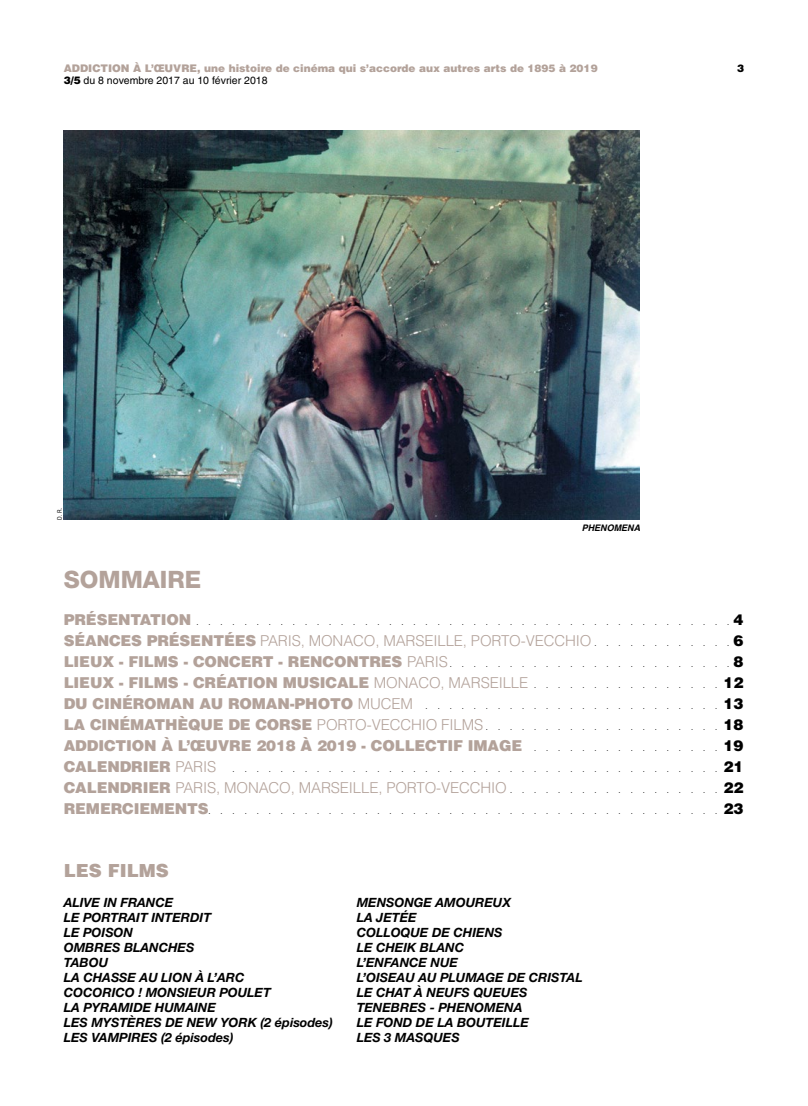
<style>
.page{position:relative;width:808px;height:1106px;background:#fff}
.page>*{position:absolute;margin:0;border:0;box-sizing:border-box;transform-origin:0 0}
.t1{font:800 24px "Helvetica Neue LT Pro";color:#b3a29a}
.t2{font:900 18px "Helvetica";color:#b3a29a}
.t3{font:900 15px "Helvetica";letter-spacing:-.01em;color:#b3a29a}
.t4{font:300 15px "Helvetica";letter-spacing:-.01em;color:#b3a29a}
.t5{font:900 15px "Helvetica";letter-spacing:-.01em;color:#000}
.t6{font:italic 700 12.75px/15px "Helvetica Neue";color:#000}
.t7{font:900 10.5px/12px "Helvetica";color:#b3a29a}
.t8{font:900 10.5px "Helvetica";color:#000}
.t9{font:italic 700 9px "Helvetica";color:#000}
.t10{font:7.5px "Helvetica";color:#000}
.t11{font:condensed 6px "Helvetica";color:#000}
.s1{color:#000}
.s2{font-weight:400;color:#000}
.s3{font-weight:900}
.s4{font-weight:300}
</style>
<div class="page">
<img style="left:64px;top:131px;width:576px;height:388px">
<p class="t7" style="left:64px;top:62px;width:100px">ADDICTION à l’œuvre</p>
<p class="t7" style="left:64px;top:62px;width:535px;text-indent:133px">, une histoire de cinéma qui s’accorde aux autres arts de 1895 à 2019<br><span class="s1">3/5</span> <span class="s2">du 8 novembre 2017 au 10 février 2018</span></p>
<p class="t8" style="left:737px;top:62px;width:9px">3</p>
<p class="t11" style="left:56px;top:519px;width:13px;rotate:-90deg">D. R.</p>
<h1 class="t1" style="left:64px;top:565px;width:139px">SOMMAIRE</h1>
<p class="t9" style="left:582px;top:522px;width:60px">PHENOMENA</p>
<p class="t3" style="left:64px;top:610px;width:129px">PRÉSENTATION</p>
<p class="t5" style="left:733px;top:610px;width:12px">4</p>
<p class="t4" style="left:64px;top:631px;width:529px"><span class="s3">SÉANCES PRÉSENTÉES</span> PARIS, MONACO, MARSEILLE, PORTO-VECCHIO</p>
<p class="t5" style="left:733px;top:631px;width:12px">6</p>
<p class="t3" style="left:64px;top:652px;width:386px">LIEUX - FILMS - CONCERT - RENCONTRES <span class="s4">PARIS</span></p>
<p class="t5" style="left:733px;top:652px;width:12px">8</p>
<p class="t3" style="left:64px;top:673px;width:466px">LIEUX - FILMS - CRÉATION MUSICALE <span class="s4">MONACO, MARSEILLE</span></p>
<p class="t5" style="left:723px;top:673px;width:21px">12</p>
<p class="t3" style="left:64px;top:694px;width:348px">DU CINÉROMAN AU ROMAN-PHOTO <span class="s4">MUCEM</span></p>
<p class="t5" style="left:723px;top:694px;width:21px">13</p>
<p class="t3" style="left:64px;top:715px;width:420px">LA CINÉMATHÈQUE DE CORSE <span class="s4">PORTO-VECCHIO FILMS</span></p>
<p class="t5" style="left:723px;top:715px;width:21px">18</p>
<p class="t3" style="left:64px;top:736px;width:460px">ADDICTION À L’ŒUVRE 2018 à 2019 - COLLECTIF IMAGE</p>
<p class="t5" style="left:723px;top:736px;width:21px">19</p>
<p class="t3" style="left:64px;top:757px;width:129px">CALENDRIER <span class="s4">PARIS</span></p>
<p class="t10" style="left:233px;top:765px;width:2px">.</p>
<p class="t10" style="left:245px;top:765px;width:2px">.</p>
<p class="t10" style="left:257px;top:765px;width:2px">.</p>
<p class="t10" style="left:269px;top:765px;width:2px">.</p>
<p class="t10" style="left:281px;top:765px;width:2px">.</p>
<p class="t10" style="left:293px;top:765px;width:2px">.</p>
<p class="t10" style="left:305px;top:765px;width:2px">.</p>
<p class="t10" style="left:317px;top:765px;width:2px">.</p>
<p class="t10" style="left:329px;top:765px;width:2px">.</p>
<p class="t10" style="left:341px;top:765px;width:2px">.</p>
<p class="t10" style="left:353px;top:765px;width:2px">.</p>
<p class="t10" style="left:365px;top:765px;width:2px">.</p>
<p class="t10" style="left:377px;top:765px;width:2px">.</p>
<p class="t10" style="left:389px;top:765px;width:2px">.</p>
<p class="t10" style="left:401px;top:765px;width:2px">.</p>
<p class="t10" style="left:414px;top:765px;width:2px">.</p>
<p class="t10" style="left:426px;top:765px;width:2px">.</p>
<p class="t10" style="left:438px;top:765px;width:2px">.</p>
<p class="t10" style="left:450px;top:765px;width:2px">.</p>
<p class="t10" style="left:462px;top:765px;width:2px">.</p>
<p class="t10" style="left:474px;top:765px;width:2px">.</p>
<p class="t10" style="left:486px;top:765px;width:2px">.</p>
<p class="t10" style="left:498px;top:765px;width:2px">.</p>
<p class="t10" style="left:510px;top:765px;width:2px">.</p>
<p class="t10" style="left:522px;top:765px;width:2px">.</p>
<p class="t10" style="left:534px;top:765px;width:2px">.</p>
<p class="t10" style="left:546px;top:765px;width:2px">.</p>
<p class="t10" style="left:558px;top:765px;width:2px">.</p>
<p class="t10" style="left:570px;top:765px;width:2px">.</p>
<p class="t10" style="left:582px;top:765px;width:2px">.</p>
<p class="t10" style="left:594px;top:765px;width:2px">.</p>
<p class="t10" style="left:606px;top:765px;width:2px">.</p>
<p class="t10" style="left:619px;top:765px;width:2px">.</p>
<p class="t10" style="left:631px;top:765px;width:2px">.</p>
<p class="t10" style="left:643px;top:765px;width:2px">.</p>
<p class="t10" style="left:655px;top:765px;width:2px">.</p>
<p class="t10" style="left:667px;top:765px;width:2px">.</p>
<p class="t10" style="left:679px;top:765px;width:2px">.</p>
<p class="t10" style="left:691px;top:765px;width:2px">.</p>
<p class="t10" style="left:703px;top:765px;width:2px">.</p>
<p class="t5" style="left:723px;top:757px;width:21px">21</p>
<p class="t4" style="left:64px;top:778px;width:185px"><span class="s3">CALENDRIER</span> PARIS, MONACO</p>
<p class="t4" style="left:291px;top:778px;width:30px">, MARSEILLE</p>
<p class="t4" style="left:378px;top:778px;width:28px">, PORTO</p>
<p class="t4" style="left:436px;top:778px;width:24px">-VECCHIO</p>
<p class="t5" style="left:723px;top:778px;width:21px">22</p>
<p class="t3" style="left:64px;top:799px;width:146px">REMERCIEMENTS</p>
<p class="t5" style="left:723px;top:799px;width:21px">23</p>
<h2 class="t2" style="left:64px;top:858px;width:106px">LES FILMS</h2>
<p class="t6" style="left:64px;top:894px;width:271px">ALIVE IN FRANCE<br>LE PORTRAIT INTERDIT<br>LE POISON<br>OMBRES BLANCHES<br>TABOU<br>LA CHASSE AU LION À L’ARC<br>COCORICO ! MONSIEUR POULET<br>LA PYRAMIDE HUMAINE<br>LES MYSTÈRES DE NEW YORK (2 épisodes)<br>LES VAMPIRES (2 épisodes)</p>
<p class="t6" style="left:357px;top:894px;width:227px">MENSONGE AMOUREUX<br>LA JETÉE<br>COLLOQUE DE CHIENS<br>LE CHEIK BLANC<br>L’ENFANCE NUE<br>L’OISEAU AU PLUMAGE DE CRISTAL<br>LE CHAT À NEUFS QUEUES<br>TENEBRES - PHENOMENA<br>LE FOND DE LA BOUTEILLE<br>LES 3 MASQUES</p>
</div>
